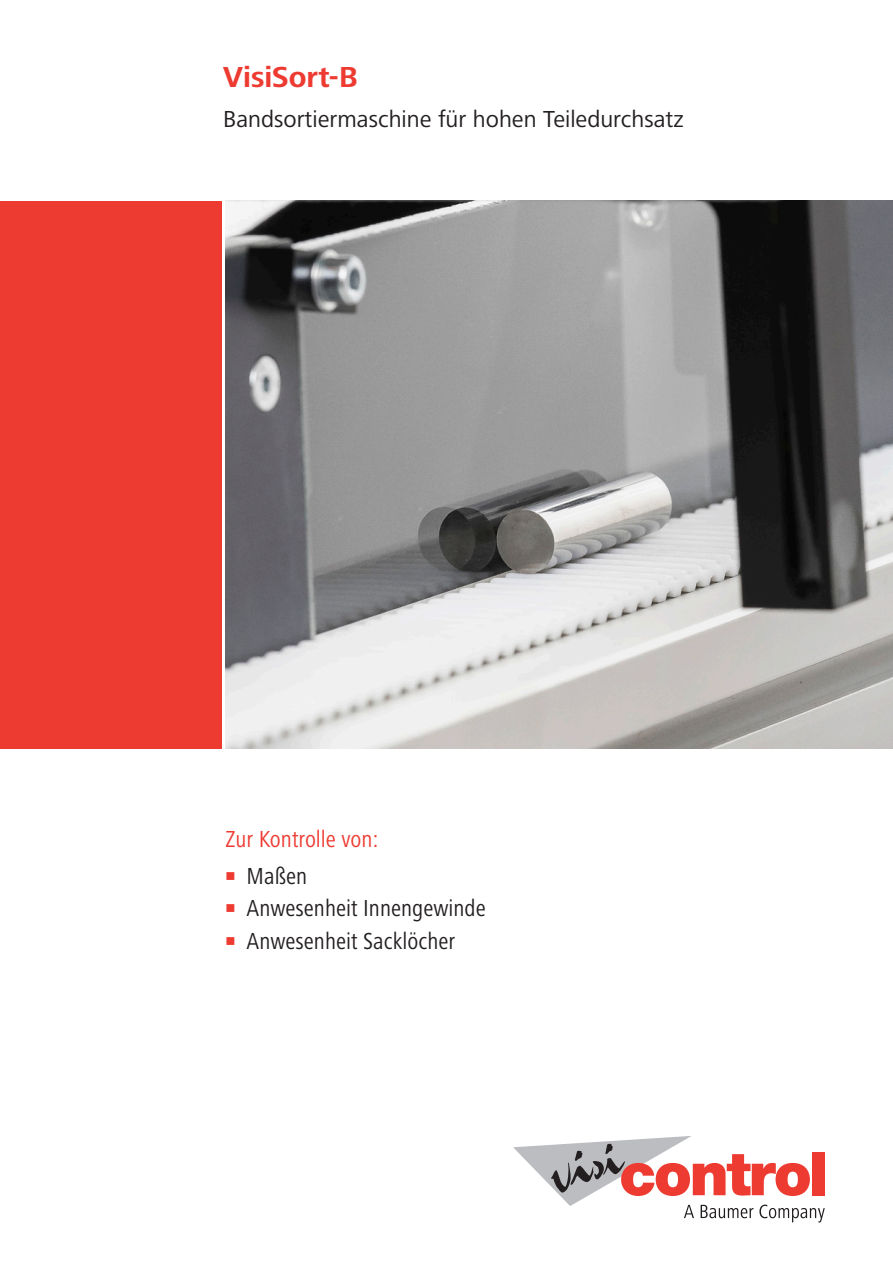
<style>
.page{position:relative;width:893px;height:1263px;background:#fff}
.page>*{position:absolute;margin:0;border:0;box-sizing:border-box;transform-origin:0 0}
.Titel{font:700 30px "Frutiger Next LT";color:#ee3b32}
.t1{font:condensed 24px "Frutiger Next LT";color:#231f20}
.Untertitel{font:24px "Frutiger Next LT";color:#231f20}
.t2{font:condensed 24px "Frutiger Next LT";color:#ee3b32}
</style>
<div class="page">
<div style="left:0;top:201px;width:222px;height:547px;background:#ee3b32"></div>
<img style="left:225px;top:201px;width:668px;height:547px">
<svg style="left:513px;top:1136px;width:312px;height:86px"></svg>
<p class="Titel" style="left:223px;top:60px;width:136px">VisiSort-B</p>
<p class="Untertitel" style="left:223px;top:106px;width:462px">Bandsortiermaschine für hohen Teiledurchsatz</p>
<h2 class="t2" style="left:225px;top:825px;width:154px">Zur Kontrolle von:</h2>
<p class="t1" style="left:247px;top:862px;width:62px">Maßen</p>
<p class="t1" style="left:247px;top:895px;width:241px">Anwesenheit Innengewinde</p>
<p class="t1" style="left:247px;top:928px;width:210px">Anwesenheit Sacklöcher</p>
</div>
